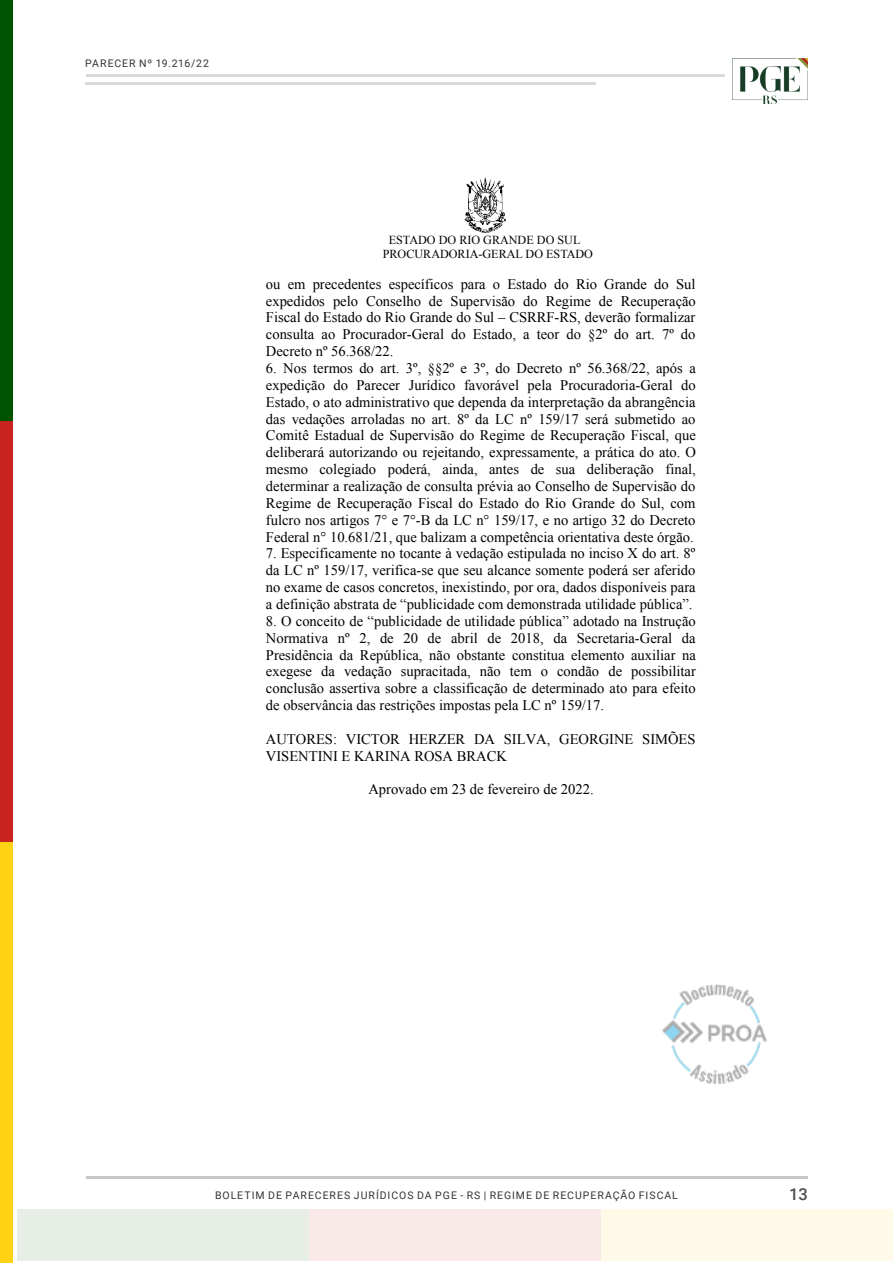
<style>
.page{position:relative;width:893px;height:1263px;background:#fff}
.page>*{position:absolute;margin:0;border:0;box-sizing:border-box;transform-origin:0 0}
.t1{font:500 16.5px "Roboto";color:#4d4d4d}
.t2{font:14.7px/16.8px "Times New Roman";color:#000;text-align:justify}
.t3{font:12.15px/14.1px "Times New Roman";color:#000;text-align:center}
.t4{font:10.5px "Roboto";letter-spacing:.09em;color:#333}
</style>
<div class="page">
<img style="left:732px;top:59px;width:76px;height:45px">
<div style="left:0;top:0;width:13px;height:421px;background:#005300"></div>
<div style="left:0;top:421px;width:13px;height:421px;background:#c92320"></div>
<div style="left:0;top:842px;width:13px;height:421px;background:#ffd313"></div>
<div style="left:17px;top:1210px;width:292px;height:51px;background:#e6eee6"></div>
<div style="left:309px;top:1210px;width:292px;height:51px;background:#f9e9e9"></div>
<div style="left:601px;top:1210px;width:292px;height:51px;background:#fffae7"></div>
<hr style="left:86px;top:1176px;width:721px;height:2px;background:#000">
<hr style="left:86px;top:74px;width:638px;height:3px;background:#000">
<hr style="left:86px;top:83px;width:510px;height:2px;background:#000">
<img style="left:464px;top:177px;width:42px;height:55px">
<img style="left:662px;top:984px;width:105px;height:100px">
<p class="t4" style="left:85px;top:56px;width:125px">PARECER Nº 19.216/22</p>
<p class="t3" style="left:383px;top:233px;width:212px">ESTADO DO RIO GRANDE DO SUL<br>PROCURADORIA-GERAL DO ESTADO</p>
<p class="t2" style="left:266px;top:275px;width:431px">ou em precedentes específicos para o Estado do Rio Grande do Sul expedidos pelo Conselho de Supervisão do Regime de Recuperação Fiscal do Estado do Rio Grande do Sul – CSRRF-RS, deverão formalizar consulta ao Procurador-Geral do Estado, a teor do §2º do art. 7º do Decreto nº 56.368/22.</p>
<p class="t2" style="left:266px;top:360px;width:432px">6. Nos termos do art. 3º, §§2º e 3º, do Decreto nº 56.368/22, após a expedição do Parecer Jurídico favorável pela Procuradoria-Geral do Estado, o ato administrativo que dependa da interpretação da abrangência das vedações arroladas no art. 8º da LC nº 159/17 será submetido ao Comitê Estadual de Supervisão do Regime de Recuperação Fiscal, que deliberará autorizando ou rejeitando, expressamente, a prática do ato. O mesmo colegiado poderá, ainda, antes de sua deliberação final, determinar a realização de consulta prévia ao Conselho de Supervisão do Regime de Recuperação Fiscal do Estado do Rio Grande do Sul, com fulcro nos artigos 7° e 7°-B da LC n° 159/17, e no artigo 32 do Decreto Federal n° 10.681/21, que balizam a competência orientativa deste órgão.</p>
<p class="t2" style="left:266px;top:545px;width:431px">7. Especificamente no tocante à vedação estipulada no inciso X do art. 8º da LC nº 159/17, verifica-se que seu alcance somente poderá ser aferido no exame de casos concretos, inexistindo, por ora, dados disponíveis para a definição abstrata de “publicidade com demonstrada utilidade pública”.</p>
<p class="t2" style="left:266px;top:613px;width:431px">8. O conceito de “publicidade de utilidade pública” adotado na Instrução Normativa nº 2, de 20 de abril de 2018, da Secretaria-Geral da Presidência da República, não obstante constitua elemento auxiliar na exegese da vedação supracitada, não tem o condão de possibilitar conclusão assertiva sobre a classificação de determinado ato para efeito de observância das restrições impostas pela LC nº 159/17.</p>
<p class="t2" style="left:266px;top:731px;width:431px">AUTORES: VICTOR HERZER DA SILVA, GEORGINE SIMÕES<br>VISENTINI E KARINA ROSA BRACK</p>
<p class="t2" style="left:368px;top:781px;width:227px">Aprovado em 23 de fevereiro de 2022.</p>
<p class="t4" style="left:215px;top:1188px;width:464px">BOLETIM DE PARECERES JURÍDICOS DA PGE - RS | REGIME DE RECUPERAÇÃO FISCAL</p>
<p class="t1" style="left:789px;top:1183px;width:20px">13</p>
</div>
